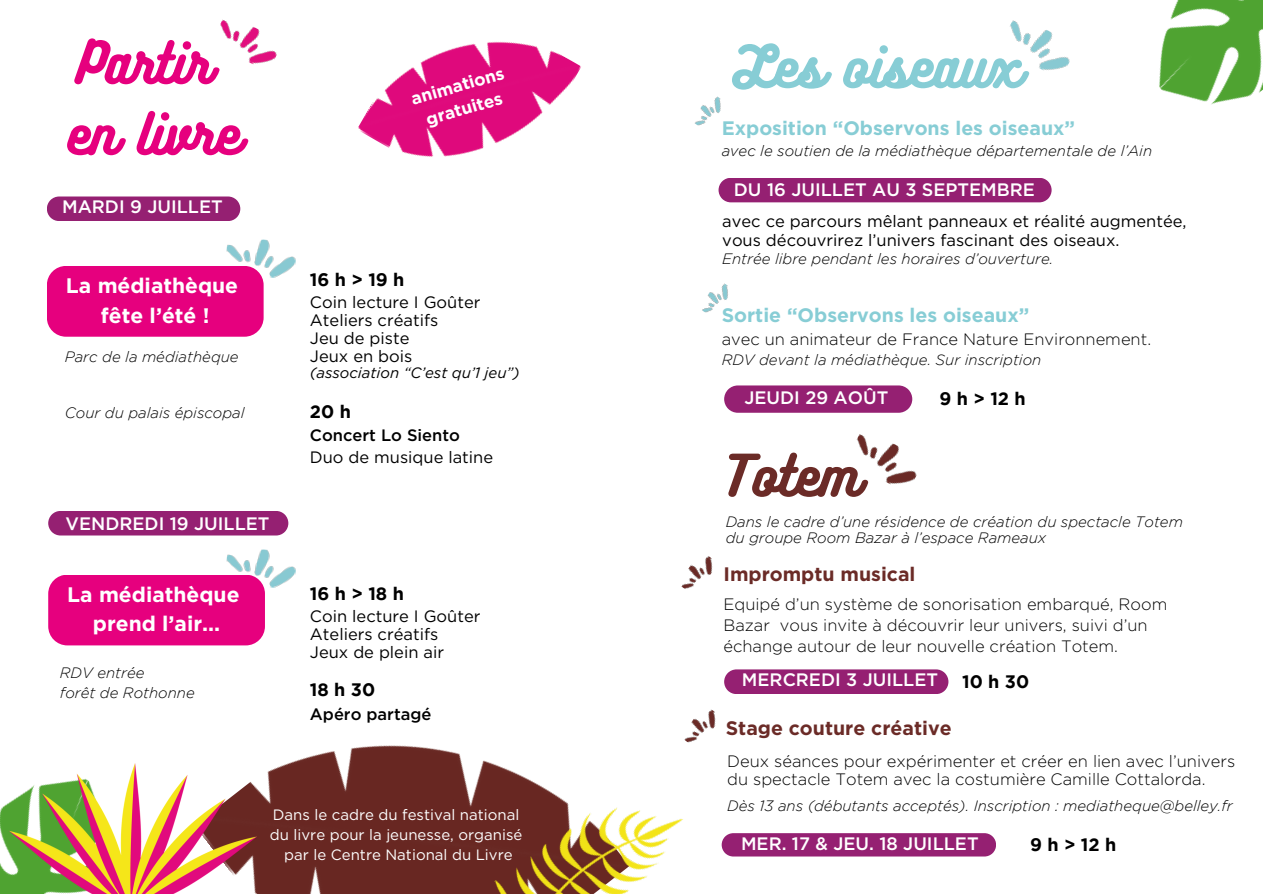
<style>
.page{position:relative;width:1263px;height:894px;background:#fff}
.page>*{position:absolute;margin:0;border:0;box-sizing:border-box;transform-origin:0 0}
.t1{font:51px/70.8px "Bukhari Script";color:#e6007e}
.t2{font:51px "Bukhari Script";color:#87cdd5}
.t3{font:51px "Bukhari Script";color:#6b2b27}
.t4{font:700 21px/29.2px "Gotham";color:#fff;text-align:center}
.t5{font:700 19.5px "Gotham";color:#87cdd5}
.t6{font:700 19.5px "Gotham";color:#6b2b27}
.t7{font:500 18px "Gotham";color:#fff}
.t8{font:700 18px "Gotham";color:#000}
.t9{font:700 17.25px/23.7px "Gotham";color:#fff;text-align:center}
.t10{font:300 16.5px/21.3px "Gotham";color:#000}
.t11{font:16.5px/18px "Gotham";color:#000}
.t12{font:500 16.5px "Gotham";color:#000}
.t13{font:italic 300 15px/15.8px "Gotham";color:#000}
.t14{font:15px "Gotham";color:#fefefe}
.t15{font:italic 15px "Gotham";color:#000}
.s1{font-weight:500}
</style>
<div class="page">
<img style="left:0;top:803px;width:9px;height:90px">
<img style="left:194px;top:630px;width:284px;height:263px">
<img style="left:358px;top:41px;width:223px;height:116px">
<img style="left:220px;top:19px;width:57px;height:46px">
<div style="left:47px;top:266px;width:216px;height:70px;background:#e6007e;border-radius:19px"></div>
<div style="left:48px;top:511px;width:240px;height:24px;background:#952072"></div>
<div style="left:48px;top:574px;width:217px;height:71px;background:#e6007e;border-radius:19px"></div>
<img style="left:9px;top:763px;width:248px;height:130px">
<img style="left:226px;top:239px;width:70px;height:40px">
<div style="left:722px;top:833px;width:274px;height:23px;background:#952072"></div>
<div style="left:724px;top:385px;width:188px;height:27px;background:#952072"></div>
<div style="left:47px;top:196px;width:193px;height:25px;background:#952072"></div>
<img style="left:225px;top:549px;width:71px;height:40px">
<img style="left:1010px;top:20px;width:60px;height:51px">
<img style="left:856px;top:434px;width:61px;height:51px">
<img style="left:695px;top:96px;width:26px;height:30px">
<img style="left:702px;top:283px;width:26px;height:30px">
<img style="left:684px;top:709px;width:32px;height:34px">
<div style="left:718px;top:178px;width:334px;height:24px;background:#952072"></div>
<div style="left:724px;top:669px;width:224px;height:25px;background:#952072"></div>
<img style="left:681px;top:556px;width:32px;height:33px">
<img style="left:1159px;top:0;width:104px;height:105px">
<img style="left:478px;top:760px;width:205px;height:133px">
<h3 class="t1" style="left:67px;top:25px;width:175px">Partir en livre</h3>
<p class="t7" style="left:62px;top:199px;width:162px">MARDI 9 JUILLET</p>
<h5 class="t9" style="left:408px;top:88px;width:98px;rotate:-16deg">animations gratuites</h5>
<h5 class="t4" style="left:66px;top:271px;width:174px">La médiathèque fête l’été !</h5>
<p class="t8" style="left:310px;top:272px;width:96px">16h&gt;19h</p>
<h5 class="t11" style="left:310px;top:293px;width:172px">Coin lecture I Goûter</h5>
<h3 class="t11" style="left:310px;top:311px;width:130px">Ateliers créatifs</h3>
<h4 class="t11" style="left:310px;top:329px;width:101px">Jeu de piste</h4>
<p class="t11" style="left:310px;top:347px;width:104px">Jeux en bois</p>
<h1 class="t15" style="left:310px;top:363px;width:211px">(association “C’est qu’1 jeu”)</h1>
<h4 class="t13" style="left:65px;top:349px;width:175px">Parc de la médiathèque</h4>
<p class="t13" style="left:65px;top:405px;width:181px">Cour du palais épiscopal</p>
<p class="t7" style="left:66px;top:516px;width:205px">VENDREDI 19 JUILLET</p>
<h3 class="t4" style="left:67px;top:579px;width:174px">La médiathèque prend l’air...</h3>
<h2 class="t13" style="left:60px;top:665px;width:86px">RDV entrée</h2>
<h5 class="t13" style="left:60px;top:685px;width:136px">forêt de Rothonne</h5>
<p class="t8" style="left:310px;top:404px;width:42px">20 h</p>
<p class="t11" style="left:310px;top:424px;width:185px;line-height:21.3px"><span class="s1">Concert Lo Siento<br></span>Duo de musique latine</p>
<p class="t8" style="left:310px;top:586px;width:95px">16h&gt;18h</p>
<p class="t11" style="left:310px;top:607px;width:172px">Coin lecture I Goûter<br>Ateliers créatifs<br>Jeux de plein air</p>
<h2 class="t8" style="left:310px;top:683px;width:67px">18 h 30</h2>
<h2 class="t12" style="left:310px;top:706px;width:123px">Apéro partagé</h2>
<p class="t14" style="left:273px;top:805px;width:248px">Dans le cadre du festival national</p>
<p class="t14" style="left:270px;top:825px;width:254px">du livre pour la jeunesse, organisé</p>
<h3 class="t14" style="left:284px;top:845px;width:230px">par le Centre National du Livre</h3>
<p class="t2" style="left:733px;top:34px;width:290px">Les oiseaux</p>
<p class="t5" style="left:722px;top:117px;width:355px">Exposition “Observons les oiseaux”</p>
<h5 class="t13" style="left:722px;top:143px;width:432px">avec le soutien de la médiathèque départementale de l’Ain</h5>
<h3 class="t7" style="left:734px;top:181px;width:303px">DU 16 JUILLET AU 3 SEPTEMBRE</h3>
<p class="t11" style="left:722px;top:211px;width:466px;line-height:19.2px">avec ce parcours mêlant panneaux et réalité augmentée, vous découvrirez l’univers fascinant des oiseaux.</p>
<p class="t13" style="left:722px;top:251px;width:332px">Entrée libre pendant les horaires d’ouverture.</p>
<p class="t5" style="left:722px;top:304px;width:309px">Sortie “Observons les oiseaux”</p>
<p class="t10" style="left:722px;top:329px;width:431px">avec un animateur de France Nature Environnement.</p>
<p class="t13" style="left:722px;top:353px;width:321px">RDV devant la médiathèque. Sur inscription</p>
<p class="t7" style="left:744px;top:390px;width:146px">JEUDI 29 AOÛT</p>
<p class="t3" style="left:722px;top:442px;width:140px">Totem</p>
<p class="t8" style="left:939px;top:391px;width:88px">9h&gt;12h</p>
<p class="t13" style="left:726px;top:515px;width:459px">Dans le cadre d’une résidence de création du spectacle Totem du groupe Room Bazar à l’espace Rameaux</p>
<p class="t6" style="left:723px;top:562px;width:193px">Impromptu musical</p>
<h5 class="t10" style="left:723px;top:594px;width:445px">Equipé d’un système de sonorisation embarqué, Room<br>Bazar vous invite à découvrir leur univers, suivi d’un échange autour de leur nouvelle création Totem.</h5>
<p class="t7" style="left:742px;top:671px;width:198px">MERCREDI 3 JUILLET</p>
<h4 class="t8" style="left:962px;top:674px;width:69px">10 h 30</h4>
<p class="t6" style="left:726px;top:716px;width:227px">Stage couture créative</p>
<h2 class="t10" style="left:727px;top:752px;width:509px;line-height:18px">Deux séances pour expérimenter et créer en lien avec l’univers du spectacle Totem avec la costumière Camille Cottalorda.</h2>
<p class="t13" style="left:727px;top:798px;width:507px">Dès 13 ans (débutants acceptés). Inscription : mediatheque@belley.fr</p>
<p class="t7" style="left:741px;top:835px;width:239px">MER. 17 &amp; JEU. 18 JUILLET</p>
<p class="t8" style="left:1030px;top:837px;width:88px">9h&gt;12h</p>
</div>
